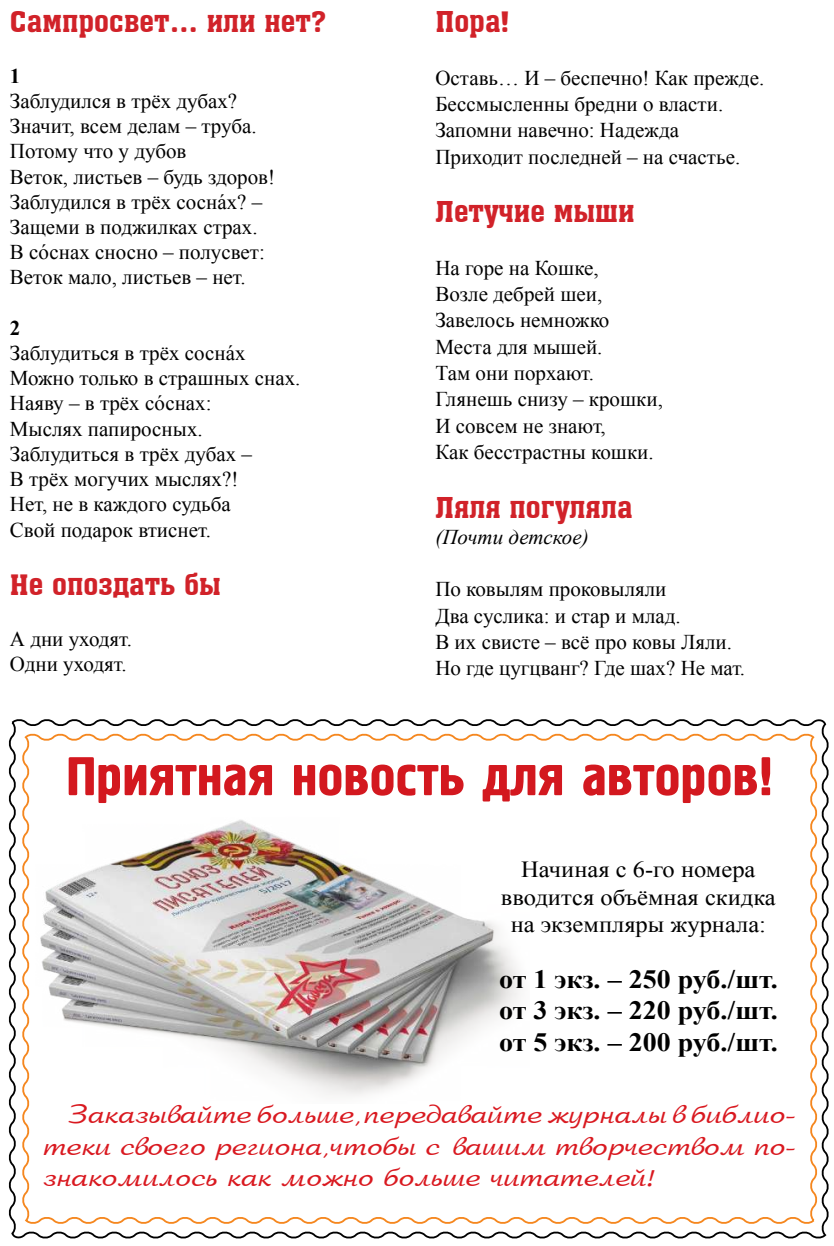
<style>
.page{position:relative;width:834px;height:1246px;background:#fff}
.page>*{position:absolute;margin:0;border:0;box-sizing:border-box;transform-origin:0 0}
.t1{font:54.25px "Hermes";color:#d3181f;scale:1.06 1}
.t2{font:28px "a Assuan";color:#d12229}
.t3{font:26.25px/31.5px "Arbat";color:#d91920;text-align:justify;scale:1.06 1}
.t4{font:700 26.25px/31.5px "Times New Roman";letter-spacing:-.005em;color:#000;text-align:justify;scale:1.06 1}
.t5{font:23.1px/27.7px "Times New Roman";color:#000;text-align:center;scale:1.06 1}
.t6{font:21px/25.2px "Times New Roman";color:#000}
.t7{font:italic 21px "Times New Roman";color:#000}
.t8{font:700 21px "Times New Roman";color:#000}
</style>
<div class="page">
<svg style="left:8px;top:719px;width:821px;height:520px"></svg>
<svg style="left:20px;top:731px;width:799px;height:495px"></svg>
<h2 class="t2" style="left:10px;top:7px;width:317px">Сампросвет… или нет?</h2>
<p class="t8" style="left:10px;top:63px;width:12px">1</p>
<p class="t6" style="left:10px;top:88px;width:267px">Заблудился в трёх дубах?<br>Значит, всем делам – труба.<br>Потому что у дубов<br>Веток, листьев – будь здоров!<br>Заблудился в трёх сосна́х? –<br>Защеми в поджилках страх.<br>В со́снах сносно – полусвет:<br>Веток мало, листьев – нет.</p>
<p class="t8" style="left:10px;top:315px;width:12px">2</p>
<p class="t6" style="left:10px;top:340px;width:292px">Заблудиться в трёх сосна́х<br>Можно только в страшных снах.<br>Наяву – в трёх со́снах:<br>Мыслях папиросных.<br>Заблудиться в трёх дубах –<br>В трёх могучих мыслях?!<br>Нет, не в каждого судьба<br>Свой подарок втиснет.</p>
<h2 class="t2" style="left:10px;top:570px;width:213px">Не опоздать бы</h2>
<p class="t6" style="left:10px;top:625px;width:124px">А дни уходят.<br>Одни уходят.</p>
<h2 class="t2" style="left:435px;top:7px;width:76px">Пора!</h2>
<p class="t6" style="left:435px;top:64px;width:330px;line-height:26.2px">Оставь… И – беспечно! Как прежде.<br>Бессмысленны бредни о власти.<br>Запомни навечно: Надежда<br>Приходит последней – на счастье.</p>
<h2 class="t2" style="left:435px;top:197px;width:201px">Летучие мыши</h2>
<p class="t6" style="left:435px;top:254px;width:229px;line-height:26.2px">На горе на Кошке,<br>Возле дебрей шеи,<br>Завелось немножко<br>Места для мышей.<br>Там они порхают.<br>Глянешь снизу – крошки,<br>И совсем не знают,<br>Как бесстрастны кошки.</p>
<h2 class="t2" style="left:435px;top:492px;width:199px">Ляля погуляла</h2>
<p class="t7" style="left:435px;top:522px;width:155px">(Почти детское)</p>
<p class="t6" style="left:435px;top:576px;width:311px;line-height:26.2px">По ковылям проковыляли<br>Два суслика: и стар и млад.<br>В их свисте – всё про ковы Ляли.<br>Но где цугцванг? Где шах? Не мат.</p>
<h1 class="t1" style="left:66px;top:756px;width:668px">Приятная новость для авторов!</h1>
<p class="t5" style="left:501px;top:855px;width:261px">Начиная с 6-го номера вводится объёмная скидка на экземпляры журнала:</p>
<p class="t4" style="left:499px;top:962px;width:264px">от 1 экз. – 250 руб./шт. от 3 экз. – 220 руб./шт. от 5 экз. – 200 руб./шт.</p>
<p class="t3" style="left:43px;top:1098px;width:711px;text-indent:25px">Заказывайте больше, передавайте журналы в библио&shy;теки своего региона,чтобы с вашим творчеством по&shy;знакомилось как можно больше читателей!</p>
</div>
